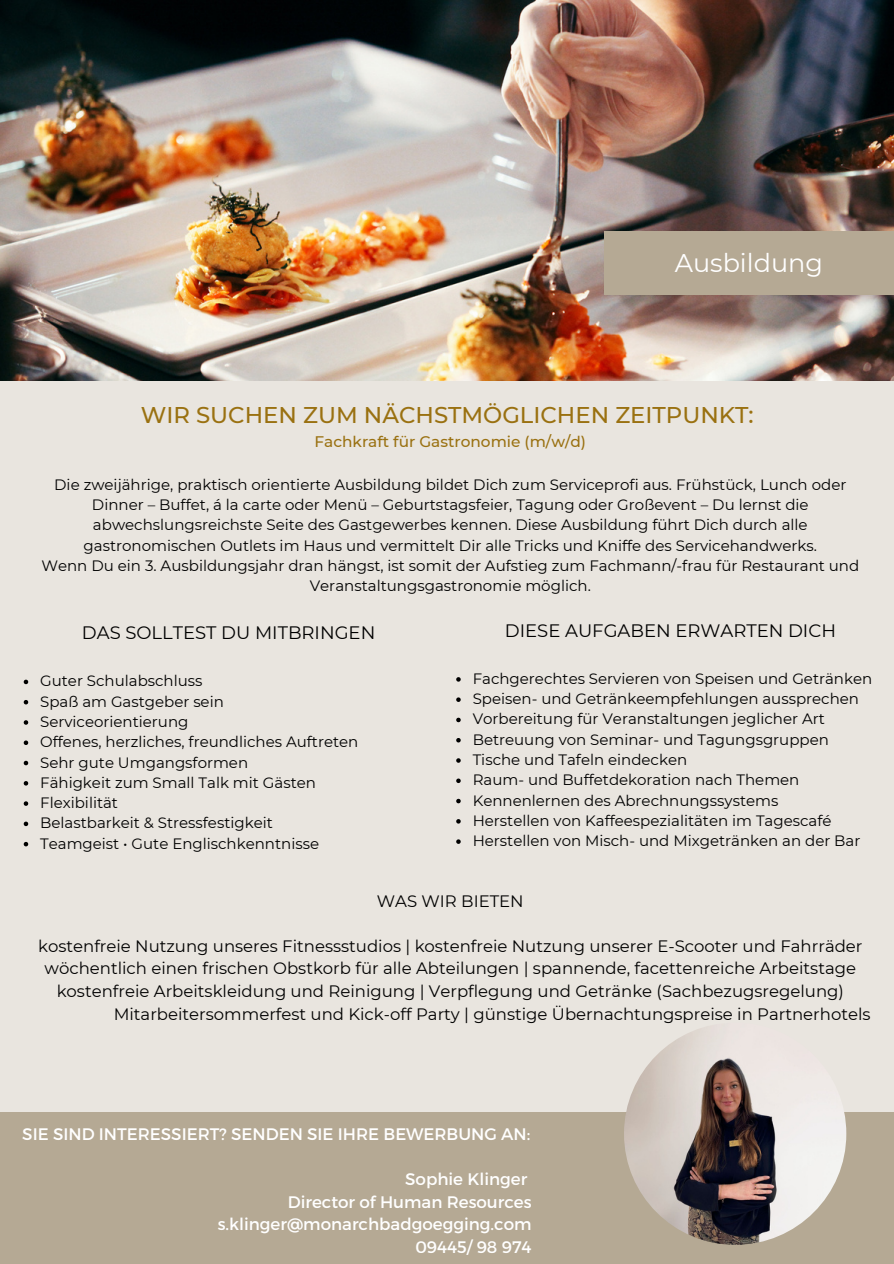
<style>
.page{position:relative;width:894px;height:1264px;background:#fff}
.page>*{position:absolute;margin:0;border:0;box-sizing:border-box;transform-origin:0 0}
.t1{font:25.5px "Montserrat";color:#fff}
.t2{font:500 22.8px "Montserrat";color:#9a7111}
.t3{font:18px "Montserrat";color:#000}
.t4{font:16.65px/22.5px "Montserrat";color:#fff;text-align:right}
.t5{font:16.5px "Montserrat";color:#000}
.t6{font:500 15.3px "Montserrat";color:#9a7111}
.t7{font:15px/20.2px "Montserrat";color:#000}
</style>
<div class="page">
<div style="left:0;top:374px;width:893px;height:648px;background:#e9e5df"></div>
<div style="left:0;top:997px;width:893px;height:266px;background:#e9e5df"></div>
<img style="left:0;top:0;width:893px;height:380px">
<div style="left:603px;top:231px;width:290px;height:63px;background:#b5a994"></div>
<div style="left:0;top:1112px;width:893px;height:151px;background:#b5a994"></div>
<img style="left:623px;top:1022px;width:223px;height:222px;border-radius:50%">
<svg style="left:24px;top:679px;width:4px;height:5px"></svg>
<svg style="left:24px;top:700px;width:4px;height:4px"></svg>
<svg style="left:24px;top:720px;width:4px;height:4px"></svg>
<svg style="left:24px;top:740px;width:4px;height:5px"></svg>
<svg style="left:24px;top:760px;width:4px;height:5px"></svg>
<svg style="left:24px;top:781px;width:4px;height:4px"></svg>
<svg style="left:24px;top:801px;width:4px;height:4px"></svg>
<svg style="left:24px;top:821px;width:4px;height:5px"></svg>
<svg style="left:24px;top:841px;width:4px;height:5px"></svg>
<svg style="left:456px;top:677px;width:4px;height:4px"></svg>
<svg style="left:456px;top:697px;width:4px;height:5px"></svg>
<svg style="left:456px;top:717px;width:4px;height:5px"></svg>
<svg style="left:456px;top:738px;width:4px;height:4px"></svg>
<svg style="left:456px;top:758px;width:4px;height:4px"></svg>
<svg style="left:456px;top:778px;width:4px;height:5px"></svg>
<svg style="left:456px;top:798px;width:4px;height:5px"></svg>
<svg style="left:456px;top:819px;width:4px;height:4px"></svg>
<svg style="left:456px;top:839px;width:4px;height:4px"></svg>
<h1 class="t1" style="left:674px;top:247px;width:150px">Ausbildung</h1>
<h2 class="t2" style="left:141px;top:401px;width:614px">WIR SUCHEN ZUM NÄCHSTMÖGLICHEN ZEITPUNKT:</h2>
<p class="t6" style="left:314px;top:432px;width:273px">Fachkraft für Gastronomie (m/w/d)</p>
<p class="t7" style="left:41px;top:474px;width:819px;text-align:center">Die zweijährige, praktisch orientierte Ausbildung bildet Dich zum Serviceprofi aus. Frühstück, Lunch oder Dinner – Buffet, á la carte oder Menü – Geburtstagsfeier, Tagung oder Großevent – Du lernst die abwechslungsreichste Seite des Gastgewerbes kennen. Diese Ausbildung führt Dich durch alle gastronomischen Outlets im Haus und vermittelt Dir alle Tricks und Kniffe des Servicehandwerks.<br>Wenn Du ein 3. Ausbildungsjahr dran hängst, ist somit der Aufstieg zum Fachmann/-frau für Restaurant und Veranstaltungsgastronomie möglich.</p>
<p class="t3" style="left:82px;top:621px;width:295px">DAS SOLLTEST DU MITBRINGEN</p>
<p class="t7" style="left:40px;top:671px;width:319px">Guter Schulabschluss<br>Spaß am Gastgeber sein<br>Serviceorientierung<br>Offenes, herzliches, freundliches Auftreten<br>Sehr gute Umgangsformen<br>Fähigkeit zum Small Talk mit Gästen<br>Flexibilität<br>Belastbarkeit &amp; Stressfestigkeit<br>Teamgeist • Gute Englischkenntnisse</p>
<p class="t3" style="left:505px;top:619px;width:332px">DIESE AUFGABEN ERWARTEN DICH</p>
<p class="t7" style="left:472px;top:668px;width:401px">Fachgerechtes Servieren von Speisen und Getränken Speisen- und Getränkeempfehlungen aussprechen Vorbereitung für Veranstaltungen jeglicher Art Betreuung von Seminar- und Tagungsgruppen Tische und Tafeln eindecken<br>Raum- und Buffetdekoration nach Themen Kennenlernen des Abrechnungssystems<br>Herstellen von Kaffeespezialitäten im Tagescafé Herstellen von Misch- und Mixgetränken an der Bar</p>
<p class="t5" style="left:377px;top:890px;width:148px">WAS WIR BIETEN</p>
<p class="t5" style="left:38px;top:935px;width:825px">kostenfreie Nutzung unseres Fitnessstudios | kostenfreie Nutzung unserer E-Scooter und Fahrräder</p>
<p class="t5" style="left:44px;top:958px;width:812px">wöchentlich einen frischen Obstkorb für alle Abteilungen | spannende, facettenreiche Arbeitstage</p>
<p class="t5" style="left:57px;top:981px;width:788px">kostenfreie Arbeitskleidung und Reinigung | Verpflegung und Getränke (Sachbezugsregelung)</p>
<p class="t5" style="left:114px;top:1003px;width:758px">Mitarbeitersommerfest und Kick-off Party | günstige Übernachtungspreise in Partnerhotels</p>
<p class="t4" style="left:22px;top:1121px;width:509px">SIE SIND INTERESSIERT? SENDEN SIE IHRE BEWERBUNG AN:</p>
<p class="t4" style="left:218px;top:1167px;width:315px">Sophie Klinger<br>Director of Human Resources s.klinger@monarchbadgoegging.com<br>09445/ 98 974</p>
</div>
